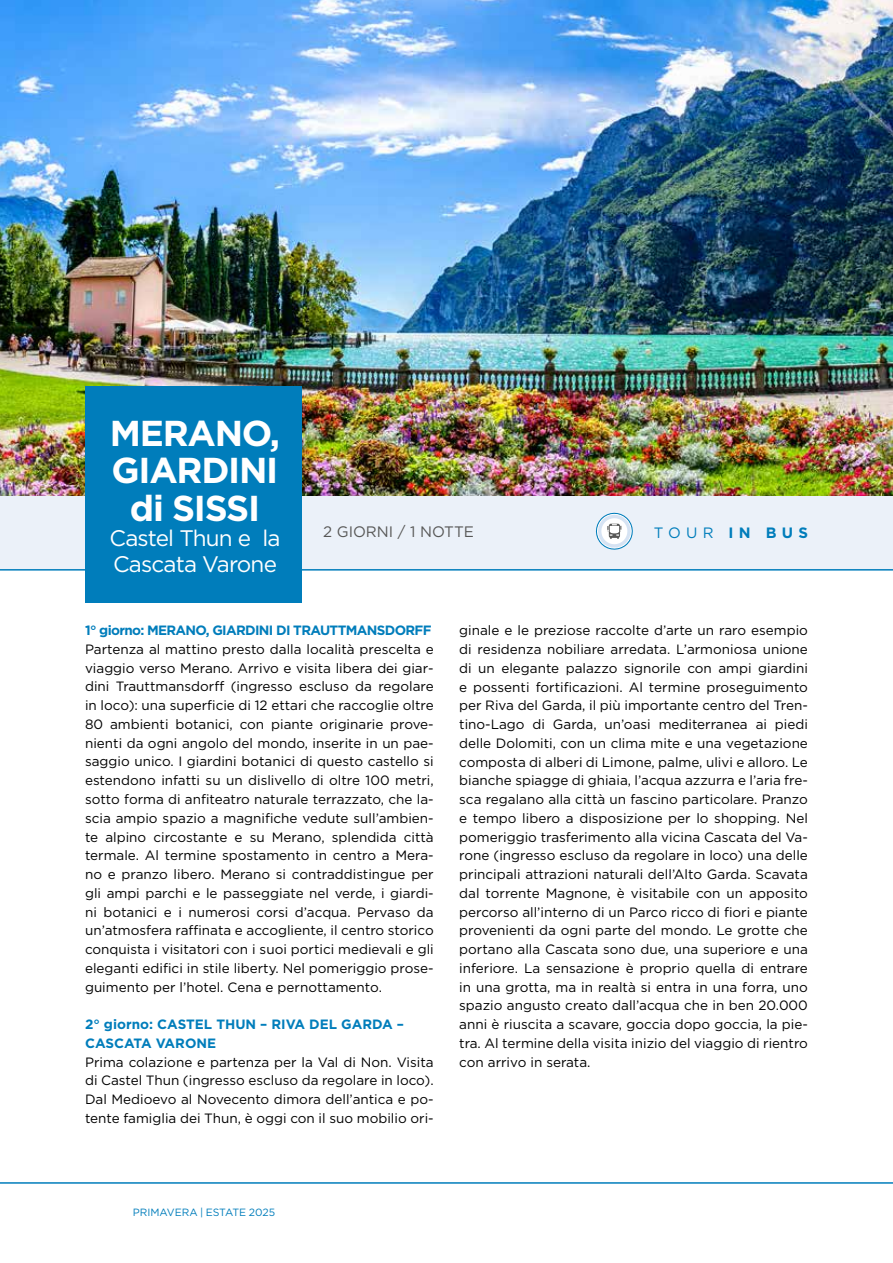
<style>
.page{position:relative;width:893px;height:1263px;background:#fff}
.page>*{position:absolute;margin:0;border:0;box-sizing:border-box;transform-origin:0 0}
.t1{font:700 36px/37.5px "Gotham";letter-spacing:-.035em;color:#fff;text-align:center}
.t2{font:22.5px/25.5px "Gotham";letter-spacing:-.035em;color:#fff}
.t3{font:15.15px "Gotham";color:#575756}
.t4{font:700 15px "Gotham";color:#007dbb}
.t5{font:13.5px/18.8px "Gotham";color:#000;text-align:justify}
.t6{font:700 13.5px/18.8px "Gotham";color:#007dbb}
.t7{font:700 13.5px "Gotham";letter-spacing:-.05em;color:#007dbb}
.t8{font:10.5px "Gotham";color:#007dbb}
.s1{font-weight:400}
</style>
<div class="page">
<div style="left:0;top:340px;width:893px;height:230px;background:#ebf1f9"></div>
<img style="left:0;top:0;width:893px;height:495px">
<hr style="left:0;top:569px;width:893px;height:2px;background:#007dbb">
<div style="left:85px;top:386px;width:216px;height:216px;background:#007dbb"></div>
<svg style="left:595px;top:512px;width:38px;height:38px"></svg>
<hr style="left:0;top:1182px;width:893px;height:2px;background:#007dbb">
<h1 class="t1" style="left:110px;top:414px;width:172px">MERANO,<br>GIARDINI di SISSI</h1>
<h2 class="t2" style="left:110px;top:525px;width:173px">Castel Thun e la<br>Cascata Varone</h2>
<p class="t3" style="left:323px;top:521px;width:152px">2 GIORNI / 1 NOTTE</p>
<p class="t4" style="left:654px;top:522px;width:156px"><span class="s1">TOUR</span> IN BUS</p>
<p class="t7" style="left:85px;top:621px;width:348px">1° giorno: MERANO, GIARDINI DI TRAUTTMANSDORFF</p>
<p class="t5" style="left:85px;top:639px;width:350px">Partenza al mattino presto dalla località prescelta e viaggio verso Merano. Arrivo e visita libera dei giar&shy;dini Trauttmansdorff (ingresso escluso da regolare in loco): una superficie di 12 ettari che raccoglie oltre 80 ambienti botanici, con piante originarie prove&shy;nienti da ogni angolo del mondo, inserite in un pae&shy;saggio unico. I giardini botanici di questo castello si estendono infatti su un dislivello di oltre 100 metri, sotto forma di anfiteatro naturale terrazzato, che la&shy;scia ampio spazio a magnifiche vedute sull’ambien&shy;te alpino circostante e su Merano, splendida città termale. Al termine spostamento in centro a Mera&shy;no e pranzo libero. Merano si contraddistingue per gli ampi parchi e le passeggiate nel verde, i giardi&shy;ni botanici e i numerosi corsi d’acqua. Pervaso da un’atmosfera raffinata e accogliente, il centro storico conquista i visitatori con i suoi portici medievali e gli eleganti edifici in stile liberty. Nel pomeriggio prose&shy;guimento per l’hotel. Cena e pernottamento.</p>
<p class="t6" style="left:85px;top:1015px;width:320px">2° giorno: CASTEL THUN – RIVA DEL GARDA –<br>CASCATA VARONE</p>
<p class="t5" style="left:85px;top:1052px;width:350px">Prima colazione e partenza per la Val di Non. Visita di Castel Thun (ingresso escluso da regolare in loco).<br>Dal Medioevo al Novecento dimora dell’antica e po&shy;tente famiglia dei Thun, è oggi con il suo mobilio ori-</p>
<p class="t5" style="left:459px;top:621px;width:350px">ginale e le preziose raccolte d’arte un raro esempio di residenza nobiliare arredata. L’armoniosa unione di un elegante palazzo signorile con ampi giardini e possenti fortificazioni. Al termine proseguimento per Riva del Garda, il più importante centro del Tren&shy;tino-Lago di Garda, un’oasi mediterranea ai piedi delle Dolomiti, con un clima mite e una vegetazione composta di alberi di Limone, palme, ulivi e alloro. Le bianche spiagge di ghiaia, l’acqua azzurra e l’aria fre&shy;sca regalano alla città un fascino particolare. Pranzo e tempo libero a disposizione per lo shopping. Nel pomeriggio trasferimento alla vicina Cascata del Va&shy;rone (ingresso escluso da regolare in loco) una delle principali attrazioni naturali dell’Alto Garda. Scavata dal torrente Magnone, è visitabile con un apposito percorso all’interno di un Parco ricco di fiori e piante provenienti da ogni parte del mondo. Le grotte che portano alla Cascata sono due, una superiore e una inferiore. La sensazione è proprio quella di entrare in una grotta, ma in realtà si entra in una forra, uno spazio angusto creato dall’acqua che in ben 20.000 anni è riuscita a scavare, goccia dopo goccia, la pie&shy;tra. Al termine della visita inizio del viaggio di rientro con arrivo in serata.</p>
<p class="t8" style="left:133px;top:1205px;width:144px">PRIMAVERA | ESTATE 2025</p>
</div>
